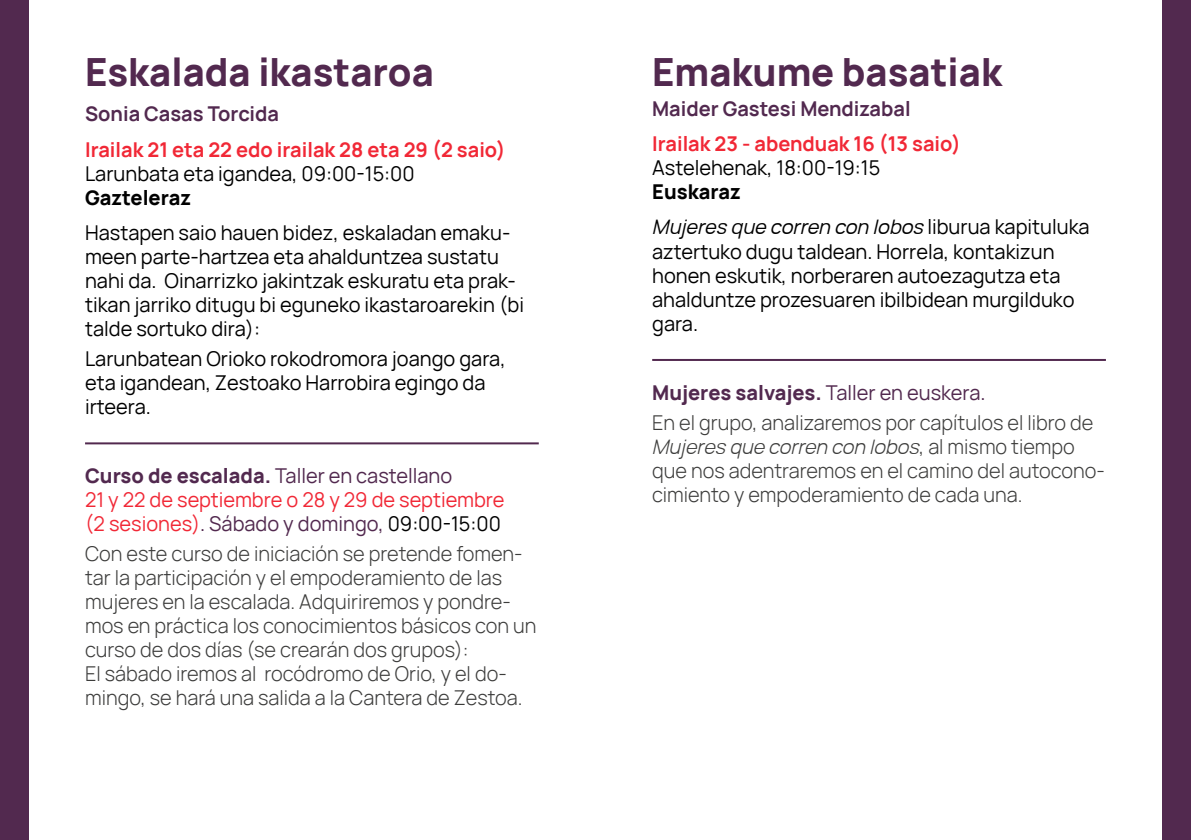
<style>
.page{position:relative;width:1191px;height:840px;background:#fff}
.page>*{position:absolute;margin:0;border:0;box-sizing:border-box;transform-origin:0 0}
.t1{font:800 38px "Manrope";color:#52294f}
.t2{font:300 20px/24px "Manrope";color:#3c3c3b}
.t3{font:20px/24px "Manrope";color:#000}
.t4{font:20px/24px "Manrope";color:#f12836}
.t5{font:700 20px "Manrope";color:#f12836}
.t6{font:italic 20px/35.4px "Manrope";color:#000}
.t7{font:700 20px "Manrope";color:#52294f}
.t8{font:800 20px "Manrope";color:#000}
.s1{font-weight:800;color:#52294f}
.s2{color:#52294f}
.s3{color:#000}
.s4{font-weight:800;font-style:normal}
.s5{font-style:normal}
.s6{font-weight:400;color:#52294f}
.s7{font-style:italic}
</style>
<div class="page">
<div style="left:0;top:0;width:28px;height:839px;background:#52294f"></div>
<div style="left:1162px;top:0;width:29px;height:839px;background:#52294f"></div>
<hr style="left:85px;top:442px;width:454px;height:2px;background:#52294f">
<hr style="left:652px;top:359px;width:454px;height:2px;background:#52294f">
<h1 class="t1" style="left:85px;top:39px;width:350px">Eskalada ikastaroa</h1>
<p class="t7" style="left:85px;top:97px;width:195px">Sonia Casas Torcida</p>
<p class="t5" style="left:85px;top:133px;width:422px">Irailak 21 eta 22 edo irailak 28 eta 29 (2 saio)</p>
<p class="t3" style="left:85px;top:160px;width:331px">Larunbata eta igandea, 09:00-15:00</p>
<p class="t8" style="left:85px;top:180px;width:108px">Gazteleraz</p>
<p class="t3" style="left:85px;top:219px;width:440px">Hastapen saio hauen bidez, eskaladan emaku&shy;meen parte-hartzea eta ahalduntzea sustatu nahi da. Oinarrizko jakintzak eskuratu eta prak&shy;tikan jarriko ditugu bi eguneko ikastaroarekin (bi talde sortuko dira):</p>
<p class="t3" style="left:85px;top:345px;width:422px">Larunbatean Orioko rokodromora joango gara, eta igandean, Zestoako Harrobira egingo da irteera.</p>
<p class="t4" style="left:85px;top:462px;width:421px"><span class="s1">Curso de escalada.</span> <span class="s2">Taller en castellano<br></span>21 y 22 de septiembre o 28 y 29 de septiembre (2 sesiones)<span class="s2">. Sábado y domingo,</span> <span class="s3">09:00-15:00</span></p>
<p class="t2" style="left:85px;top:540px;width:453px">Con este curso de iniciación se pretende fomen&shy;tar la participación y el empoderamiento de las mujeres en la escalada. Adquiriremos y pondre&shy;mos en práctica los conocimientos básicos con un curso de dos días (se crearán dos grupos):<br>El sábado iremos al rocódromo de Orio, y el do&shy;mingo, se hará una salida a la Cantera de Zestoa.</p>
<h1 class="t1" style="left:652px;top:39px;width:351px">Emakume basatiak</h1>
<p class="t7" style="left:652px;top:92px;width:260px">Maider Gastesi Mendizabal</p>
<p class="t5" style="left:652px;top:127px;width:310px">Irailak 23 - abenduak 16 (13 saio)</p>
<p class="t3" style="left:652px;top:154px;width:229px">Astelehenak, 18:00-19:15</p>
<p class="t6" style="left:652px;top:173px;width:439px"><span class="s4">Euskaraz<br></span>Mujeres que corren con lobos <span class="s5">liburua kapituluka</span></p>
<p class="t3" style="left:652px;top:238px;width:424px">aztertuko dugu taldean. Horrela, kontakizun honen eskutik, norberaren autoezagutza eta ahalduntze prozesuaren ibilbidean murgilduko gara.</p>
<p class="t2" style="left:652px;top:377px;width:443px;line-height:29.6px"><span class="s1">Mujeres salvajes.</span> <span class="s6">Taller en euskera.<br></span>En el grupo, analizaremos por capítulos el libro de</p>
<p class="t2" style="left:652px;top:433px;width:454px"><span class="s7">Mujeres que corren con lobos</span>, al mismo tiempo que nos adentraremos en el camino del autocono&shy;cimiento y empoderamiento de cada una.</p>
</div>
